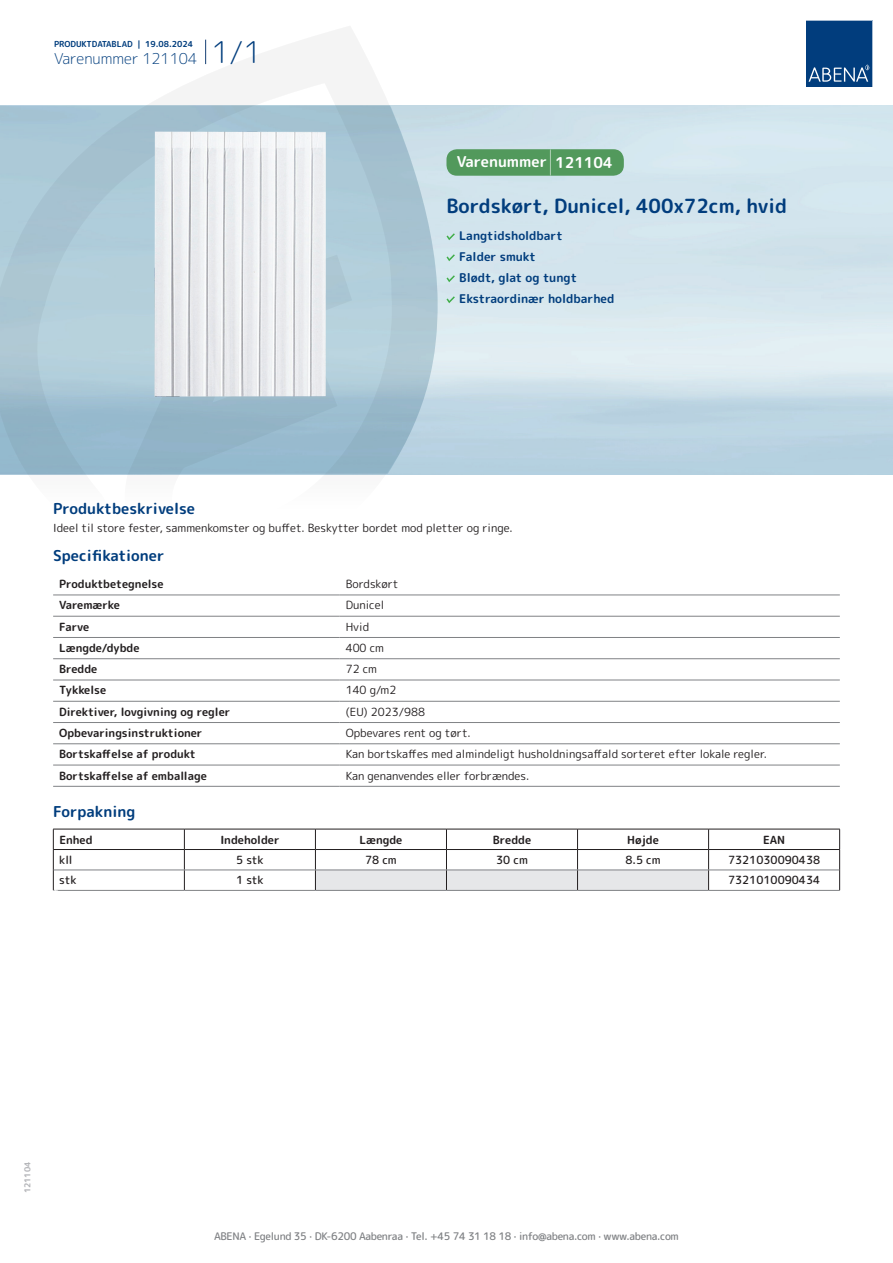
<style>
.page{position:relative;width:893px;height:1263px;background:#fff}
.page>*{position:absolute;margin:0;border:0;box-sizing:border-box;transform-origin:0 0}
.t1{font:700 19.5px "Rounded Mplus 1 c";color:#013d7d}
.t2{font:700 15px "Rounded Mplus 1 c";color:#013d7d}
.t3{font:300 15px "Rounded Mplus 1 c";color:#013d7d}
.t4{font:700 15px "Rounded Mplus 1 c";color:#fff}
.t5{font:700 12px/21px "Rounded Mplus 1 c";color:#013d7d}
.t6{font:11.25px "Rounded Mplus 1 c";color:#231f20}
.t7{font:700 11.25px "Rounded Mplus 1 c";color:#231f20}
.t8{font:500 11.25px "Rounded Mplus 1 c";color:#231f20}
.t9{font:500 10.5px "Rounded Mplus 1 c";letter-spacing:-.03em;color:#808285}
.t10{font:700 10.5px "Rounded Mplus 1 c";color:#fff}
.t11{font:700 8.25px "Rounded Mplus 1 c";color:#013d7d}
.t12{font:700 8.25px "Rounded Mplus 1 c";color:#b2b3b7}
.s1{font-size:30px}
.s2{font-size:25.5px}
</style>
<div class="page">
<svg style="left:0;top:26px;width:439px;height:569px"></svg>
<svg style="left:0;top:106px;width:438px;height:368px;background:#a6c4d3"></svg>
<svg style="left:205px;top:40px;width:1px;height:24px"></svg>
<svg style="left:806px;top:20px;width:67px;height:67px;background:#144b86"></svg>
<img style="left:148px;top:127px;width:182px;height:275px">
<hr style="left:53px;top:595px;width:287px;height:1px;background:#808285">
<hr style="left:340px;top:595px;width:500px;height:1px;background:#808285">
<hr style="left:53px;top:616px;width:287px;height:1px;background:#808285">
<hr style="left:340px;top:616px;width:500px;height:1px;background:#808285">
<hr style="left:53px;top:637px;width:287px;height:1px;background:#808285">
<hr style="left:340px;top:637px;width:500px;height:1px;background:#808285">
<hr style="left:53px;top:658px;width:287px;height:1px;background:#808285">
<hr style="left:340px;top:658px;width:500px;height:1px;background:#808285">
<hr style="left:53px;top:680px;width:287px;height:1px;background:#808285">
<hr style="left:340px;top:680px;width:500px;height:1px;background:#808285">
<hr style="left:53px;top:701px;width:287px;height:1px;background:#808285">
<hr style="left:340px;top:701px;width:500px;height:1px;background:#808285">
<hr style="left:53px;top:722px;width:287px;height:1px;background:#808285">
<hr style="left:340px;top:722px;width:500px;height:1px;background:#808285">
<hr style="left:53px;top:743px;width:287px;height:1px;background:#808285">
<hr style="left:340px;top:743px;width:500px;height:1px;background:#808285">
<hr style="left:53px;top:765px;width:287px;height:1px;background:#808285">
<hr style="left:340px;top:765px;width:500px;height:1px;background:#808285">
<hr style="left:53px;top:786px;width:287px;height:1px;background:#808285">
<hr style="left:340px;top:786px;width:500px;height:1px;background:#808285">
<hr style="left:53px;top:829px;width:131px;height:1px;background:#231f20">
<hr style="left:184px;top:829px;width:131px;height:1px;background:#231f20">
<hr style="left:709px;top:829px;width:131px;height:1px;background:#231f20">
<hr style="left:53px;top:849px;width:131px;height:1px;background:#231f20">
<hr style="left:184px;top:849px;width:131px;height:1px;background:#231f20">
<hr style="left:709px;top:849px;width:131px;height:1px;background:#231f20">
<svg style="left:53px;top:829px;width:1px;height:61px"></svg>
<svg style="left:184px;top:829px;width:1px;height:61px"></svg>
<svg style="left:315px;top:829px;width:394px;height:61px"></svg>
<svg style="left:839px;top:829px;width:1px;height:61px"></svg>
<hr style="left:54px;top:870px;width:130px;height:1px;background:#808285">
<hr style="left:184px;top:870px;width:131px;height:1px;background:#808285">
<hr style="left:315px;top:870px;width:131px;height:1px;background:#808285">
<hr style="left:446px;top:870px;width:131px;height:1px;background:#808285">
<hr style="left:577px;top:870px;width:132px;height:1px;background:#808285">
<hr style="left:709px;top:870px;width:130px;height:1px;background:#808285">
<hr style="left:53px;top:890px;width:131px;height:1px;background:#808285">
<hr style="left:184px;top:890px;width:131px;height:1px;background:#808285">
<hr style="left:315px;top:890px;width:131px;height:1px;background:#808285">
<hr style="left:446px;top:890px;width:131px;height:1px;background:#808285">
<hr style="left:577px;top:890px;width:132px;height:1px;background:#808285">
<hr style="left:709px;top:890px;width:131px;height:1px;background:#808285">
<svg style="left:446px;top:233px;width:9px;height:7px"></svg>
<svg style="left:446px;top:254px;width:9px;height:7px"></svg>
<svg style="left:446px;top:275px;width:9px;height:7px"></svg>
<svg style="left:446px;top:296px;width:9px;height:7px"></svg>
<div style="left:446px;top:149px;width:178px;height:27px;background:#52995c;border-radius:10px"></div>
<p class="t11" style="left:54px;top:38px;width:141px">PRODUKTDATABLAD | 19.08.2024</p>
<h2 class="t3" style="left:54px;top:48px;width:209px">Varenummer 121104 <span class="s1">1/1</span></h2>
<h2 class="t4" style="left:457px;top:151px;width:157px">Varenummer <span class="s2">|</span> 121104</h2>
<h1 class="t1" style="left:446px;top:192px;width:342px">Bordskørt, Dunicel, 400x72cm, hvid</h1>
<p class="t5" style="left:459px;top:225px;width:157px">Langtidsholdbart<br>Falder smukt<br>Blødt, glat og tungt<br>Ekstraordinær holdbarhed</p>
<h2 class="t2" style="left:53px;top:498px;width:143px">Produktbeskrivelse</h2>
<p class="t6" style="left:53px;top:520px;width:461px">Ideel til store fester, sammenkomster og buffet. Beskytter bordet mod pletter og ringe.</p>
<h2 class="t2" style="left:53px;top:545px;width:113px">Specifikationer</h2>
<p class="t7" style="left:59px;top:576px;width:106px">Produktbetegnelse</p>
<p class="t6" style="left:346px;top:576px;width:54px">Bordskørt</p>
<p class="t7" style="left:59px;top:597px;width:62px">Varemærke</p>
<p class="t6" style="left:346px;top:597px;width:40px">Dunicel</p>
<p class="t7" style="left:59px;top:618px;width:32px">Farve</p>
<p class="t6" style="left:346px;top:618px;width:25px">Hvid</p>
<p class="t7" style="left:59px;top:640px;width:82px">Længde/dybde</p>
<p class="t6" style="left:346px;top:640px;width:40px">400 cm</p>
<p class="t7" style="left:59px;top:661px;width:40px">Bredde</p>
<p class="t6" style="left:346px;top:661px;width:33px">72 cm</p>
<p class="t7" style="left:59px;top:682px;width:49px">Tykkelse</p>
<p class="t6" style="left:346px;top:682px;width:52px">140 g/m2</p>
<p class="t7" style="left:59px;top:704px;width:173px">Direktiver, lovgivning og regler</p>
<p class="t6" style="left:346px;top:704px;width:81px">(EU) 2023/988</p>
<p class="t7" style="left:59px;top:725px;width:145px">Opbevaringsinstruktioner</p>
<p class="t6" style="left:346px;top:725px;width:127px">Opbevares rent og tørt.</p>
<p class="t7" style="left:59px;top:746px;width:138px">Bortskaffelse af produkt</p>
<p class="t6" style="left:346px;top:746px;width:423px">Kan bortskaffes med almindeligt husholdningsaffald sorteret efter lokale regler.</p>
<p class="t7" style="left:59px;top:767px;width:149px">Bortskaffelse af emballage</p>
<p class="t6" style="left:346px;top:767px;width:185px">Kan genanvendes eller forbrændes.</p>
<h2 class="t2" style="left:53px;top:800px;width:84px">Forpakning</h2>
<p class="t7" style="left:59px;top:831px;width:35px">Enhed</p>
<p class="t7" style="left:220px;top:831px;width:61px">Indeholder</p>
<p class="t7" style="left:359px;top:831px;width:44px">Længde</p>
<p class="t7" style="left:493px;top:831px;width:40px">Bredde</p>
<p class="t7" style="left:627px;top:831px;width:33px">Højde</p>
<p class="t7" style="left:763px;top:831px;width:24px">EAN</p>
<p class="t8" style="left:59px;top:852px;width:15px">kll</p>
<p class="t8" style="left:236px;top:852px;width:29px">5 stk</p>
<p class="t8" style="left:365px;top:852px;width:33px">78 cm</p>
<p class="t8" style="left:496px;top:852px;width:33px">30 cm</p>
<p class="t8" style="left:625px;top:852px;width:37px">8.5 cm</p>
<p class="t8" style="left:728px;top:852px;width:94px">7321030090438</p>
<p class="t8" style="left:59px;top:872px;width:19px">stk</p>
<p class="t8" style="left:236px;top:872px;width:29px">1 stk</p>
<p class="t8" style="left:728px;top:872px;width:94px">7321010090434</p>
<p class="t10" style="left:53px;top:886px;width:7px">*</p>
<p class="t12" style="left:22px;top:1193px;width:33px;rotate:-90deg">121104</p>
<p class="t9" style="left:214px;top:1229px;width:466px">ABENA · Egelund 35 · DK-6200 Aabenraa · Tel. +45 74 31 18 18 · info@abena.com · www.abena.com</p>
</div>
